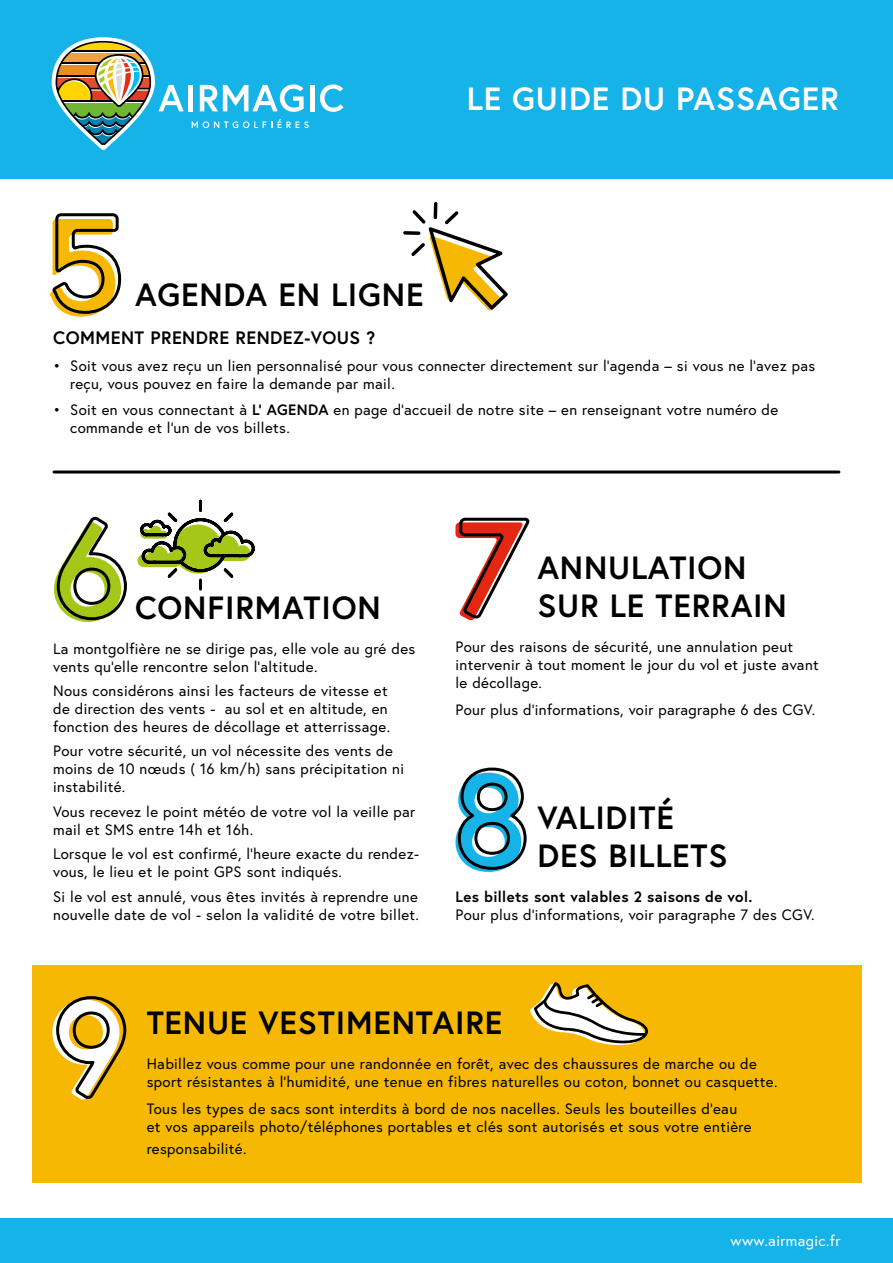
<style>
.page{position:relative;width:893px;height:1263px;background:#fff}
.page>*{position:absolute;margin:0;border:0;box-sizing:border-box;transform-origin:0 0}
.t1{font:700 32.1px/38.5px "Europa";letter-spacing:.025em;color:#000}
.t2{font:700 32.1px "Europa";letter-spacing:.025em;color:#fff}
.t3{font:700 18px "Europa";letter-spacing:.025em;color:#000}
.t4{font:15px/18px "Europa";letter-spacing:.025em;color:#000}
.t5{font:700 15px "Europa";letter-spacing:.025em;color:#000}
.t6{font:15px "Europa";letter-spacing:.025em;color:#fff}
.s1{font-weight:700}
</style>
<div class="page">
<div style="left:0;top:0;width:893px;height:179px;background:#16b3e9"></div>
<div style="left:0;top:1218px;width:893px;height:45px;background:#16b3e9"></div>
<svg style="left:192px;top:121px;width:80px;height:7px"></svg>
<svg style="left:278px;top:119px;width:31px;height:9px"></svg>
<svg style="left:52px;top:37px;width:132px;height:113px"></svg>
<div style="left:188px;top:85px;width:5px;height:26px;background:#fff"></div>
<svg style="left:200px;top:84px;width:104px;height:28px"></svg>
<hr style="left:310px;top:85px;width:4px;height:26px;background:#fff">
<svg style="left:320px;top:84px;width:24px;height:28px"></svg>
<svg style="left:49px;top:213px;width:73px;height:104px"></svg>
<svg style="left:403px;top:202px;width:105px;height:109px"></svg>
<hr style="left:54px;top:470px;width:785px;height:3px;background:#000">
<svg style="left:54px;top:516px;width:73px;height:106px"></svg>
<svg style="left:137px;top:499px;width:118px;height:92px"></svg>
<svg style="left:455px;top:517px;width:75px;height:104px"></svg>
<svg style="left:455px;top:767px;width:72px;height:105px"></svg>
<div style="left:32px;top:965px;width:829px;height:218px;background:#f7b804"></div>
<svg style="left:52px;top:996px;width:75px;height:104px"></svg>
<svg style="left:530px;top:982px;width:118px;height:64px"></svg>
<h1 class="t2" style="left:467px;top:77px;width:374px">LE GUIDE DU PASSAGER</h1>
<h1 class="t1" style="left:135px;top:274px;width:290px">AGENDA EN LIGNE</h1>
<p class="t3" style="left:53px;top:326px;width:324px">COMMENT PRENDRE RENDEZ-VOUS ?</p>
<p class="t4" style="left:70px;top:356px;width:746px;text-indent:-17px">• Soit vous avez reçu un lien personnalisé pour vous connecter directement sur l’agenda – si vous ne l’avez pas reçu, vous pouvez en faire la demande par mail.</p>
<p class="t4" style="left:70px;top:401px;width:710px;text-indent:-17px">• Soit en vous connectant à <span class="s1">L’ AGENDA</span> en page d’accueil de notre site – en renseignant votre numéro de commande et l’un de vos billets.</p>
<h1 class="t1" style="left:135px;top:587px;width:247px">CONFIRMATION</h1>
<p class="t4" style="left:53px;top:639px;width:364px">La montgolfière ne se dirige pas, elle vole au gré des vents qu’elle rencontre selon l’altitude.</p>
<p class="t4" style="left:53px;top:681px;width:338px">Nous considérons ainsi les facteurs de vitesse et de direction des vents - au sol et en altitude, en fonction des heures de décollage et atterrissage.</p>
<p class="t4" style="left:53px;top:742px;width:352px">Pour votre sécurité, un vol nécessite des vents de moins de 10 nœuds ( 16 km/h) sans précipitation ni instabilité.</p>
<p class="t4" style="left:53px;top:802px;width:364px">Vous recevez le point météo de votre vol la veille par mail et SMS entre 14h et 16h.</p>
<p class="t4" style="left:53px;top:845px;width:367px">Lorsque le vol est confirmé, l’heure exacte du rendez&shy;vous, le lieu et le point GPS sont indiqués.</p>
<p class="t4" style="left:53px;top:887px;width:367px">Si le vol est annulé, vous êtes invités à reprendre une nouvelle date de vol - selon la validité de votre billet.</p>
<h1 class="t1" style="left:537px;top:547px;width:251px">ANNULATION<br>SUR LE TERRAIN</h1>
<p class="t4" style="left:455px;top:638px;width:365px">Pour des raisons de sécurité, une annulation peut intervenir à tout moment le jour du vol et juste avant le décollage.</p>
<p class="t4" style="left:455px;top:700px;width:361px">Pour plus d’informations, voir paragraphe 6 des CGV.</p>
<h1 class="t1" style="left:537px;top:797px;width:192px">VALIDITÉ<br>DES BILLETS</h1>
<p class="t5" style="left:455px;top:887px;width:298px">Les billets sont valables 2 saisons de vol.</p>
<p class="t4" style="left:455px;top:906px;width:361px">Pour plus d’informations, voir paragraphe 7 des CGV.</p>
<h1 class="t1" style="left:147px;top:1003px;width:357px">TENUE VESTIMENTAIRE</h1>
<p class="t4" style="left:147px;top:1055px;width:632px">Habillez vous comme pour une randonnée en forêt, avec des chaussures de marche ou de sport résistantes à l’humidité, une tenue en fibres naturelles ou coton, bonnet ou casquette.</p>
<p class="t4" style="left:147px;top:1099px;width:606px">Tous les types de sacs sont interdits à bord de nos nacelles. Seuls les bouteilles d’eau et vos appareils photo/téléphones portables et clés sont autorisés et sous votre entière</p>
<p class="t4" style="left:147px;top:1139px;width:101px">responsabilité.</p>
<p class="t6" style="left:731px;top:1231px;width:111px">www.airmagic.fr</p>
</div>
